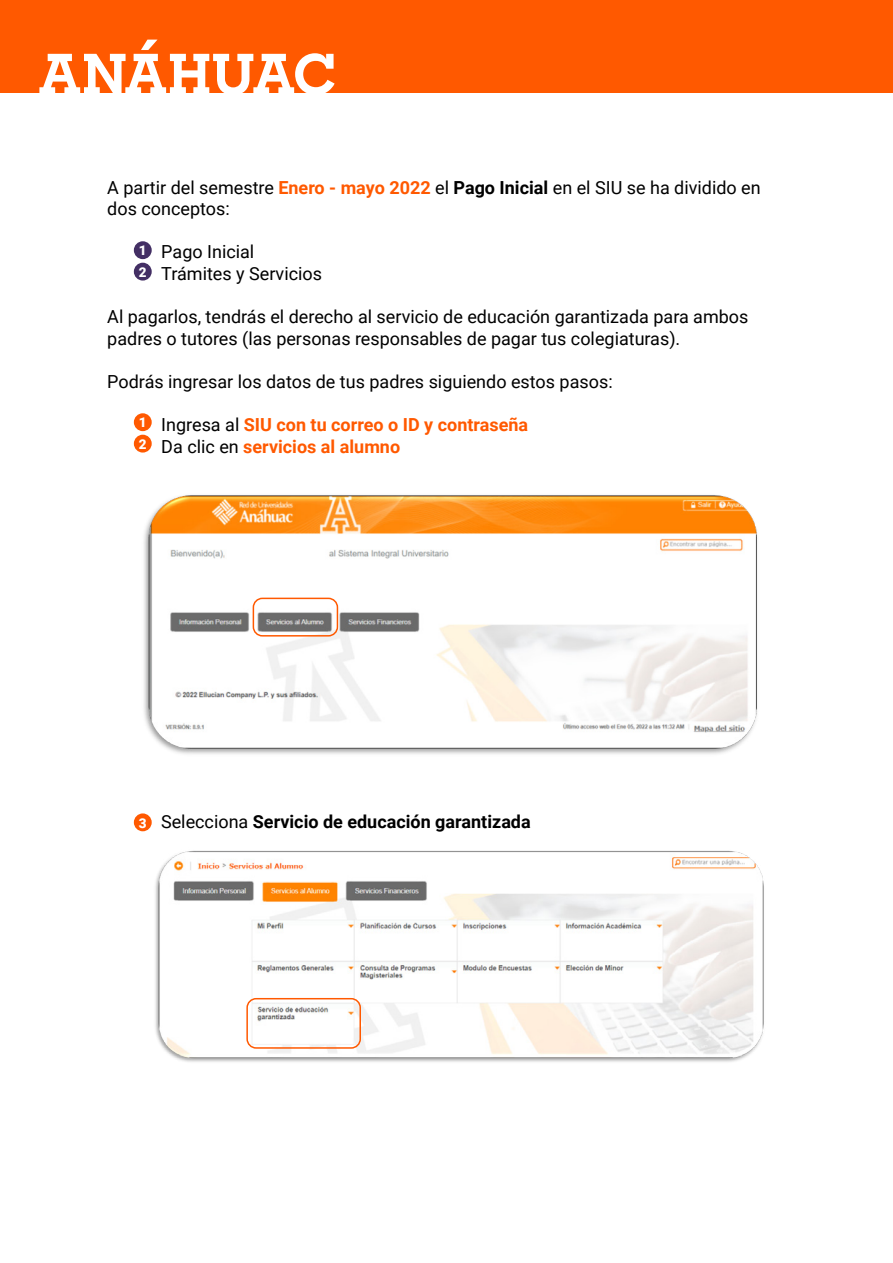
<style>
.page{position:relative;width:893px;height:1263px;background:#fff}
.page>*{position:absolute;margin:0;border:0;box-sizing:border-box;transform-origin:0 0}
.t1{font:18px/21.6px "Roboto";color:#000}
.t2{font:700 18px/21.6px "Roboto";color:#ff5900}
.t3{font:700 18px "Roboto";color:#000}
.t4{font:900 13.5px/21.5px "Roboto";color:#fff}
.s1{font-weight:700;color:#ff5900}
.s2{font-weight:700}
.s3{font-weight:400;color:#000}
.s4{font-weight:400}
</style>
<div class="page">
<div style="left:0;top:0;width:893px;height:93px;background:#ff5900"></div>
<svg style="left:39px;top:40px;width:296px;height:53px"></svg>
<img style="left:144px;top:495px;width:614px;height:259px">
<img style="left:155px;top:850px;width:609px;height:212px">
<div style="left:134px;top:241px;width:18px;height:18px;background:#432f64;border-radius:50%"></div>
<div style="left:134px;top:263px;width:18px;height:18px;background:#432f64;border-radius:50%"></div>
<div style="left:134px;top:413px;width:18px;height:18px;background:#ff5900;border-radius:50%"></div>
<div style="left:134px;top:435px;width:18px;height:18px;background:#ff5900;border-radius:50%"></div>
<div style="left:134px;top:813px;width:18px;height:18px;background:#ff5900;border-radius:50%"></div>
<div style="left:253px;top:598px;width:85px;height:38px;border:2px solid #ff5900;border-radius:9px"></div>
<div style="left:246px;top:998px;width:115px;height:51px;border:2px solid #ff5900;border-radius:9px"></div>
<p class="t1" style="left:107px;top:176px;width:655px">A partir del semestre <span class="s1">Enero - mayo 2022</span> el <span class="s2">Pago Inicial</span> en el SIU se ha dividido en dos conceptos:</p>
<p class="t1" style="left:161px;top:240px;width:162px">Pago Inicial<br>Trámites y Servicios</p>
<p class="t1" style="left:107px;top:305px;width:643px">Al pagarlos, tendrás el derecho al servicio de educación garantizada para ambos padres o tutores (las personas responsables de pagar tus colegiaturas).</p>
<p class="t1" style="left:107px;top:370px;width:507px">Podrás ingresar los datos de tus padres siguiendo estos pasos:</p>
<p class="t2" style="left:161px;top:413px;width:368px"><span class="s3">Ingresa al</span> SIU con tu correo o ID y contraseña<br><span class="s3">Da clic en</span> servicios al alumno</p>
<p class="t4" style="left:139px;top:239px;width:9px">1<br>2</p>
<p class="t4" style="left:139px;top:411px;width:9px">1<br>2</p>
<p class="t4" style="left:139px;top:811px;width:9px">3</p>
<p class="t3" style="left:161px;top:809px;width:371px"><span class="s4">Selecciona</span> Servicio de educación garantizada</p>
</div>
